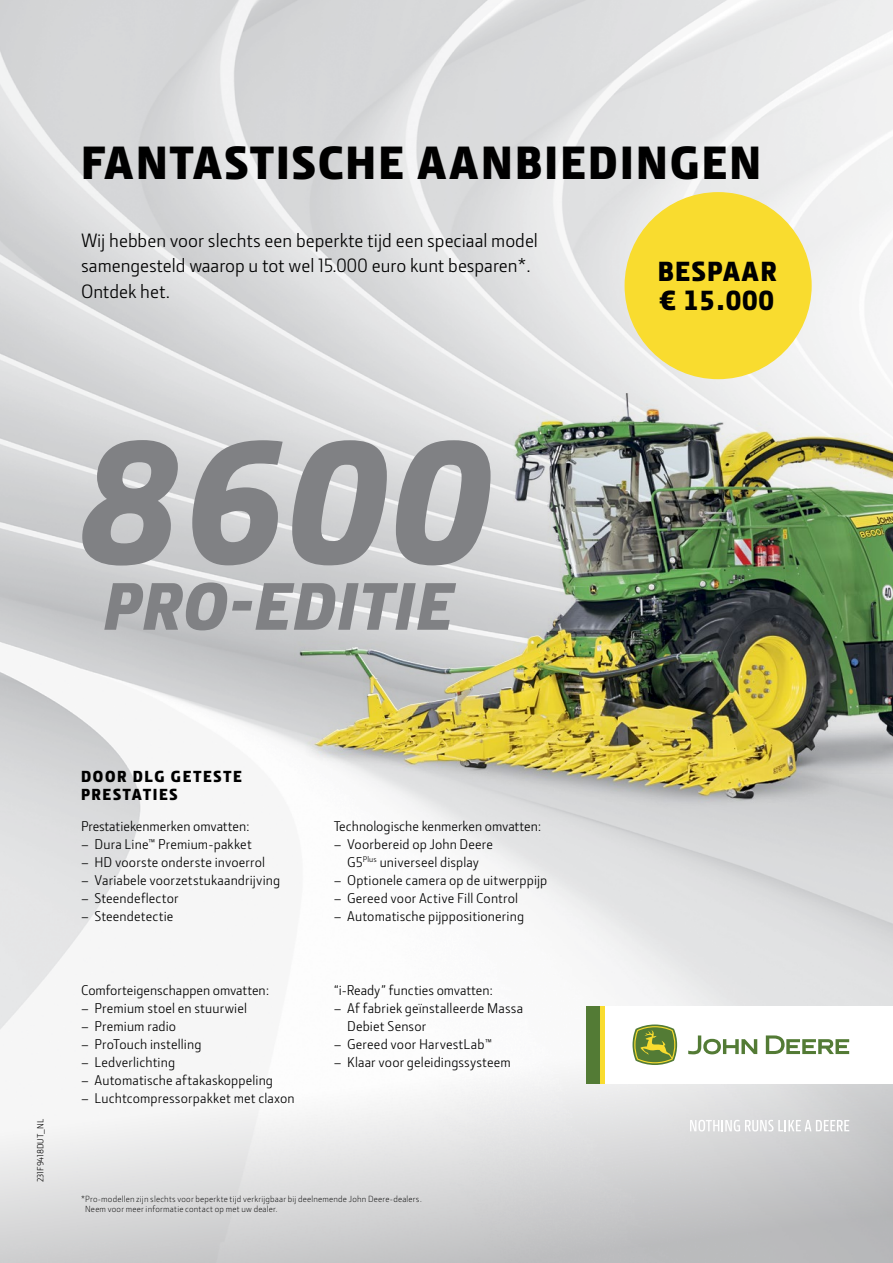
<style>
.page{position:relative;width:893px;height:1263px;background:#fff}
.page>*{position:absolute;margin:0;border:0;box-sizing:border-box;transform-origin:0 0}
.t1{font:italic 900 180px "Section";color:#808184}
.t2{font:italic 900 69px "Section";letter-spacing:.03em;color:#808184}
.t3{font:900 48px "Section";letter-spacing:.05em;color:#000}
.t4{font:900 28.5px/28.5px "Section";letter-spacing:.05em;color:#000}
.t5{font:19.5px/25.5px "JD Sans Pro";color:#000}
.t6{font:900 16.5px/18px "Section";letter-spacing:.105em;color:#000}
.t7{font:14.25px/18px "JD Sans Pro";letter-spacing:.01em;color:#000}
.t8{font:300 9px/10.5px "JD Sans Pro";letter-spacing:.025em;color:#000}
.t9{font:9px "JD Sans Pro";letter-spacing:.01em;color:#000}
</style>
<div class="page">
<img style="left:0;top:0;width:893px;height:1030px">
<svg style="left:0;top:1070px;width:893px;height:193px"></svg>
<svg style="left:690px;top:1120px;width:159px;height:11px"></svg>
<div style="left:586px;top:1006px;width:307px;height:77px;background:#fff"></div>
<svg style="left:688px;top:1035px;width:161px;height:19px"></svg>
<svg style="left:633px;top:1024px;width:44px;height:41px;background:#8a9f4d"></svg>
<div style="left:586px;top:1006px;width:14px;height:77px;background:#537b35"></div>
<div style="left:600px;top:1006px;width:5px;height:77px;background:#f9dc2f"></div>
<div style="left:625px;top:192px;width:187px;height:187px;background:#f9dc2f;border-radius:50%"></div>
<img style="left:295px;top:318px;width:598px;height:558px">
<img style="left:515px;top:393px;width:113px;height:75px">
<h3 class="t3" style="left:81px;top:132px;width:681px">FANTASTISCHE AANBIEDINGEN</h3>
<h3 class="t5" style="left:81px;top:227px;width:458px">Wij hebben voor slechts een beperkte tijd een speciaal model samengesteld waarop u tot wel 15.000 euro kunt besparen*.<br>Ontdek het.</h3>
<h1 class="t1" style="left:82px;top:387px;width:407px">8600</h1>
<h2 class="t2" style="left:103px;top:562px;width:351px">PRO-EDITIE</h2>
<h3 class="t4" style="left:658px;top:257px;width:120px">BESPAAR € 15.000</h3>
<p class="t9" style="left:35px;top:1182px;width:64px;rotate:-90deg">231F9418DUT_NL</p>
<p class="t6" style="left:81px;top:767px;width:162px">DOOR DLG GETESTE<br>PRESTATIES</p>
<p class="t7" style="left:81px;top:817px;width:170px">Prestatiekenmerken omvatten:</p>
<p class="t7" style="left:81px;top:835px;width:172px">– Dura Line™ Premium-pakket</p>
<p class="t7" style="left:81px;top:853px;width:186px">– HD voorste onderste invoerrol</p>
<p class="t7" style="left:81px;top:871px;width:201px">– Variabele voorzetstukaandrijving</p>
<p class="t7" style="left:81px;top:889px;width:99px">– Steendeflector</p>
<p class="t7" style="left:81px;top:907px;width:94px">– Steendetectie</p>
<p class="t7" style="left:81px;top:981px;width:190px">Comforteigenschappen omvatten:</p>
<p class="t7" style="left:81px;top:999px;width:168px">– Premium stoel en stuurwiel</p>
<p class="t7" style="left:81px;top:1017px;width:97px">– Premium radio</p>
<p class="t7" style="left:81px;top:1035px;width:122px">– ProTouch instelling</p>
<p class="t7" style="left:81px;top:1053px;width:96px">– Ledverlichting</p>
<p class="t7" style="left:81px;top:1071px;width:194px">– Automatische aftakaskoppeling</p>
<p class="t7" style="left:81px;top:1089px;width:215px">– Luchtcompressorpakket met claxon</p>
<p class="t7" style="left:334px;top:817px;width:209px">Technologische kenmerken omvatten:</p>
<p class="t7" style="left:334px;top:835px;width:161px;text-align:center">– Voorbereid op John Deere<br>G5<sup>Plus</sup> universeel display</p>
<p class="t7" style="left:334px;top:871px;width:215px">– Optionele camera op de uitwerppijp</p>
<p class="t7" style="left:334px;top:889px;width:186px">– Gereed voor Active Fill Control</p>
<p class="t7" style="left:334px;top:907px;width:192px">– Automatische pijppositionering</p>
<p class="t7" style="left:334px;top:981px;width:161px">“i-Ready” functies omvatten:</p>
<p class="t7" style="left:347px;top:999px;width:177px;text-indent:-13px">– Af fabriek geïnstalleerde Massa<br>Debiet Sensor</p>
<p class="t7" style="left:334px;top:1035px;width:160px">– Gereed voor HarvestLab™</p>
<p class="t7" style="left:334px;top:1053px;width:179px">– Klaar voor geleidingssysteem</p>
<p class="t8" style="left:85px;top:1193px;width:338px;text-indent:-4px">*Pro-modellen zijn slechts voor beperkte tijd verkrijgbaar bij deelnemende John Deere-dealers.<br>Neem voor meer informatie contact op met uw dealer.</p>
</div>
